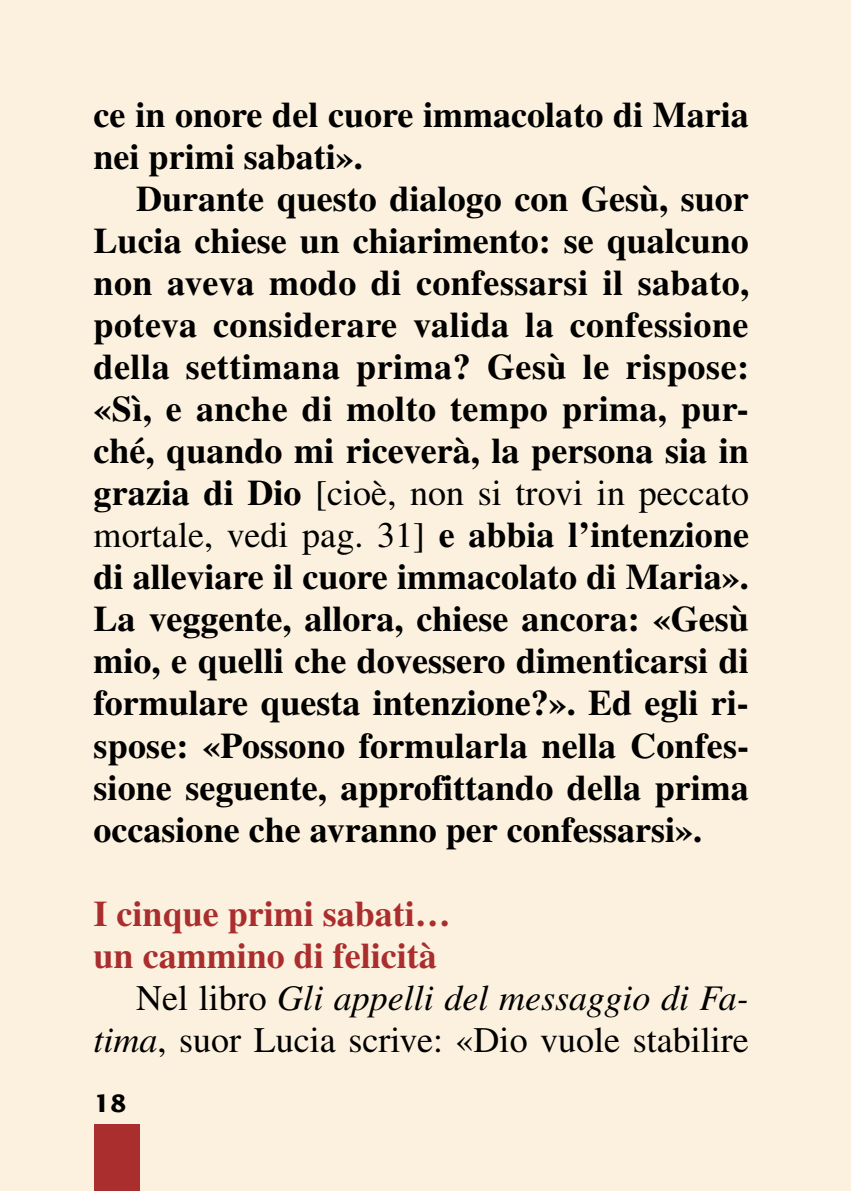
<style>
.page{position:relative;width:851px;height:1191px;background:#fff}
.page>*{position:absolute;margin:0;border:0;box-sizing:border-box;transform-origin:0 0}
.t1{font:700 36px/42px "Times LT Std";color:#000}
.t2{font:36px "Times LT Std";color:#000}
.t3{font:700 36px "Times LT Std";color:#ab2e2f}
.t4{font:italic 36px "Times LT Std";color:#000}
.t5{font:700 24px "Lucida Sans Std";color:#000}
.s1{font-weight:400}
.s2{font-style:normal}
.s3{font-style:italic}
</style>
<div class="page">
<div style="left:0;top:0;width:850px;height:1191px;background:#fcf1de"></div>
<div style="left:94px;top:1124px;width:45px;height:67px;background:#ab2e2f"></div>
<p class="t1" style="left:94px;top:93px;width:656px">ce in onore del cuore immacolato di Maria nei primi sabati».</p>
<p class="t1" style="left:94px;top:177px;width:657px;text-align:justify;text-indent:43px">Durante questo dialogo con Gesù, suor Lucia chiese un chiarimento: se qualcuno non aveva modo di confessarsi il sabato, poteva considerare valida la confessione della settimana prima? Gesù le rispose: «Sì, e anche di molto tempo prima, pur&shy;ché, quando mi riceverà, la persona sia in grazia di Dio <span class="s1">[cioè, non si trovi in peccato mortale, vedi pag. 31]</span> e abbia l’intenzione di alleviare il cuore immacolato di Maria».<br>La veggente, allora, chiese ancora: «Gesù mio, e quelli che dovessero dimenticarsi di formulare questa intenzione?». Ed egli ri&shy;spose: «Possono formularla nella Confes&shy;sione seguente, approfittando della prima occasione che avranno per confessarsi».</p>
<p class="t3" style="left:94px;top:892px;width:359px">I cinque primi sabati…</p>
<p class="t3" style="left:94px;top:934px;width:345px">un cammino di felicità</p>
<p class="t4" style="left:136px;top:977px;width:614px"><span class="s2">Nel libro</span> Gli appelli del messaggio di Fa-</p>
<p class="t2" style="left:94px;top:1019px;width:656px"><span class="s3">tima</span>, suor Lucia scrive: «Dio vuole stabilire</p>
<p class="t5" style="left:94px;top:1089px;width:34px">18</p>
</div>
